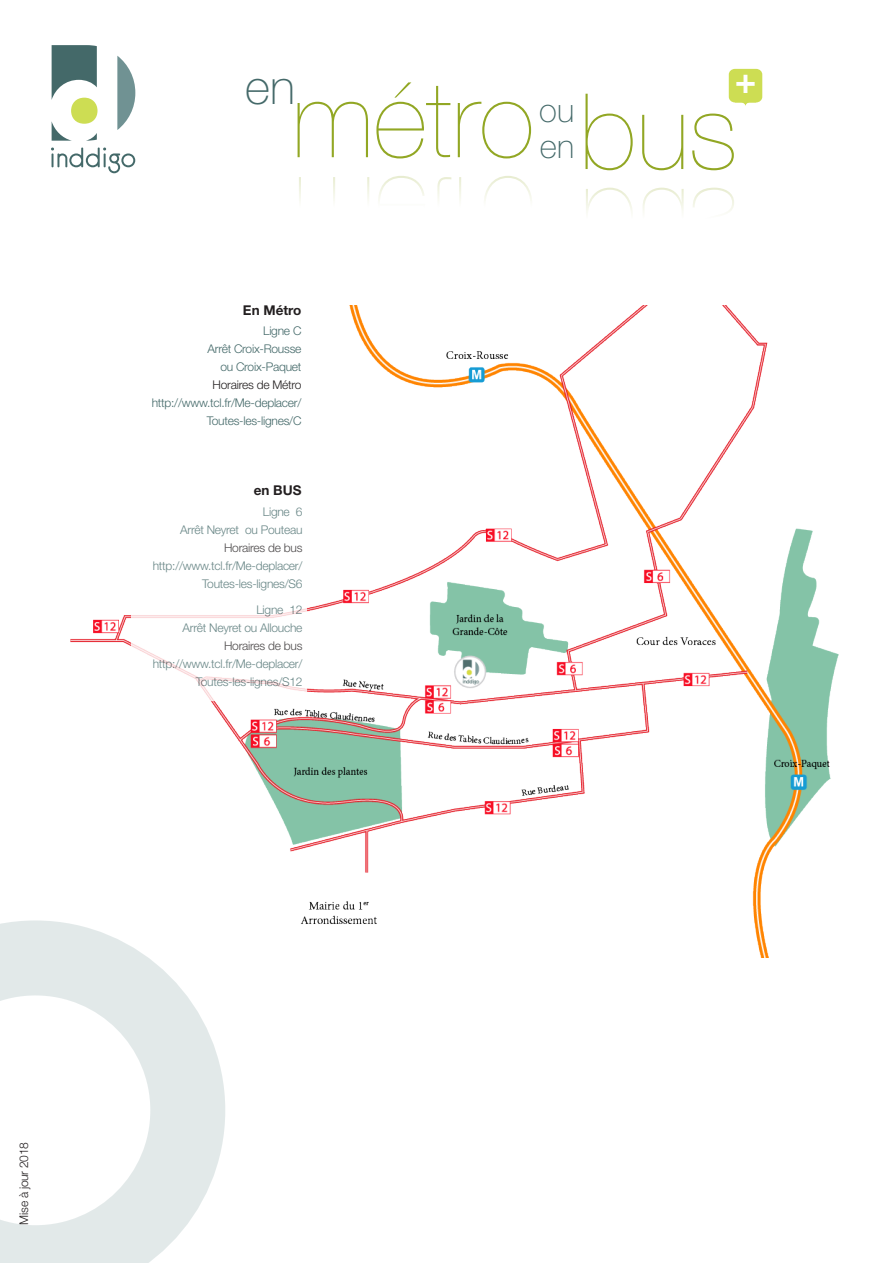
<style>
.page{position:relative;width:893px;height:1263px;background:#fff}
.page>*{position:absolute;margin:0;border:0;box-sizing:border-box;transform-origin:0 0}
.t1{font:200 105.45px "Helvetica Neue LT Std";color:#92a724}
.t2{font:100 48px "Helvetica Neue LT Std";color:#446969}
.t3{font:700 36px "Helvetica Neue LT Std";color:#fff}
.t4{font:100 33px "Helvetica Neue LT Std";color:#446969}
.t5{font:700 13.5px "Helvetica Neue LT Std";color:#231f20}
.t6{font:300 12px/18px "Helvetica Neue LT Std";letter-spacing:-.02em;color:#446969;text-align:right}
.t7{font:300 12px "Helvetica Neue LT Std";letter-spacing:-.02em;color:#231f20}
</style>
<div class="page">
<img style="left:71px;top:305px;width:768px;height:653px">
<svg style="left:0;top:920px;width:225px;height:343px"></svg>
<div style="left:729px;top:69px;width:33px;height:33px;background:#cddd53;border-radius:6px"></div>
<svg style="left:735px;top:102px;width:21px;height:4px"></svg>
<div style="left:131px;top:507px;width:176px;height:194px;background:#fff"></div>
<div style="left:71px;top:98px;width:27px;height:26px;background:#cddd53;border-radius:50%"></div>
<svg style="left:86px;top:133px;width:11px;height:8px"></svg>
<svg style="left:52px;top:45px;width:45px;height:55px"></svg>
<svg style="left:117px;top:56px;width:18px;height:74px"></svg>
<svg style="left:52px;top:122px;width:20px;height:19px"></svg>
<svg style="left:51px;top:148px;width:84px;height:25px"></svg>
<p class="t2" style="left:245px;top:59px;width:51px">en</p>
<p class="t1" style="left:292px;top:59px;width:244px">métro</p>
<p class="t4" style="left:539px;top:92px;width:36px">ou</p>
<p class="t4" style="left:540px;top:128px;width:36px">en</p>
<p class="t3" style="left:735px;top:58px;width:23px">+</p>
<p class="t1" style="left:580px;top:71px;width:160px">bus</p>
<p class="t5" style="left:243px;top:302px;width:60px">En Métro</p>
<p class="t6" style="left:263px;top:322px;width:40px">Ligne C</p>
<p class="t6" style="left:208px;top:340px;width:95px">Arrêt Croix-Rousse</p>
<p class="t6" style="left:220px;top:358px;width:83px">ou Croix-Paquet</p>
<p class="t7" style="left:213px;top:378px;width:90px">Horaires de Métro</p>
<p class="t6" style="left:152px;top:394px;width:151px">http://www.tcl.fr/Me-deplacer/<br>Toutes-les-lignes/C</p>
<p class="t5" style="left:254px;top:481px;width:49px">en BUS</p>
<p class="t6" style="left:180px;top:502px;width:124px">Ligne 6<br>Arrêt Neyret ou Pouteau</p>
<p class="t7" style="left:224px;top:540px;width:80px">Horaires de bus</p>
<p class="t6" style="left:153px;top:556px;width:151px">http://www.tcl.fr/Me-deplacer/<br>Toutes-les-lignes/S6</p>
<p class="t6" style="left:183px;top:601px;width:121px">Ligne 12<br>Arrêt Neyret ou Allouche</p>
<p class="t7" style="left:224px;top:639px;width:80px">Horaires de bus</p>
<p class="t6" style="left:153px;top:655px;width:151px">http://www.tcl.fr/Me-deplacer/<br>Toutes-les-lignes/S12</p>
<p class="t7" style="left:17px;top:1225px;width:84px;rotate:-90deg">Mise à jour 2018</p>
</div>
